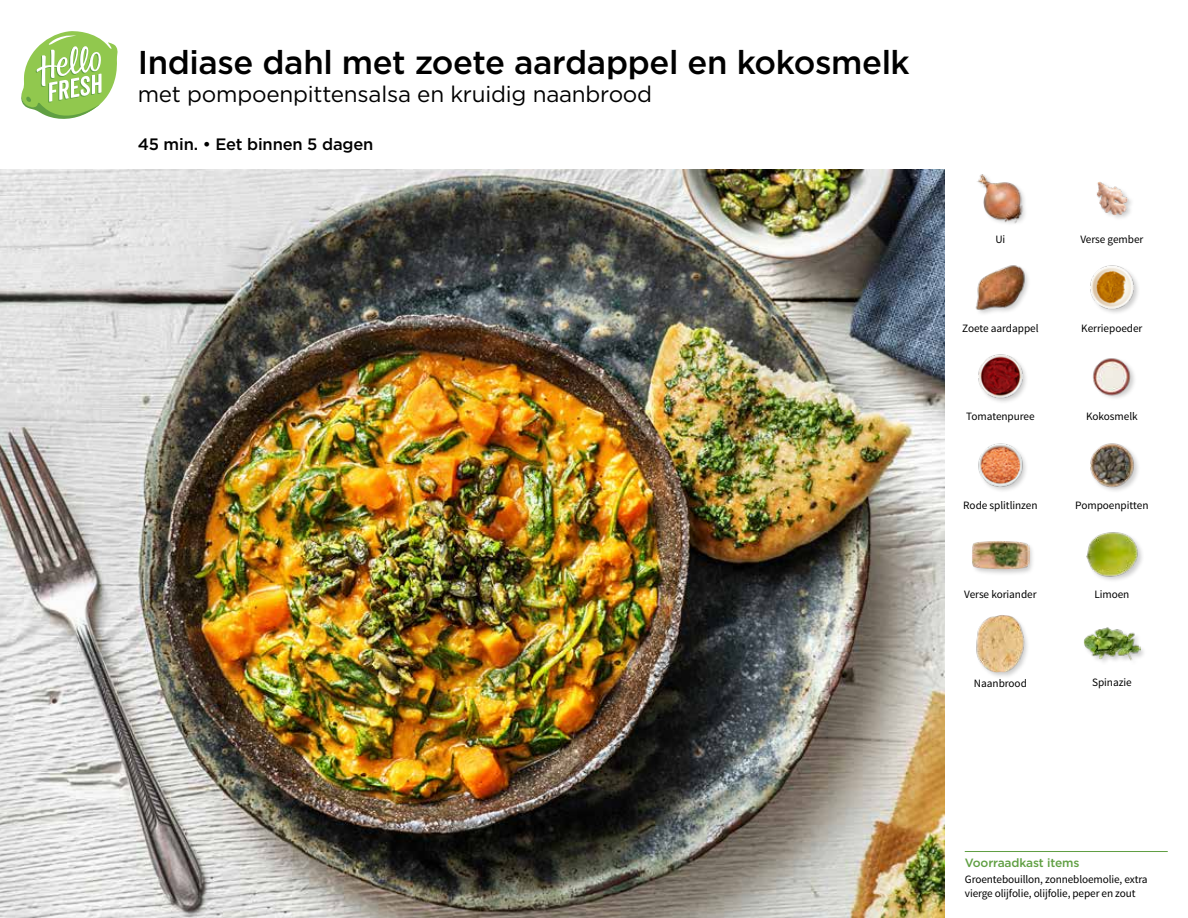
<style>
.page{position:relative;width:1188px;height:918px;background:#fff}
.page>*{position:absolute;margin:0;border:0;box-sizing:border-box;transform-origin:0 0}
.t1{font:500 33px "Gotham";letter-spacing:-.01em;color:#000}
.t2{font:22.5px "Gotham";letter-spacing:-.01em;color:#000}
.t3{font:500 16.5px "Gotham";letter-spacing:-.01em;color:#000}
.t4{font:500 12px "Gotham";letter-spacing:-.01em;color:#609f43}
.t5{font:11.25px/14.4px "Source Sans Pro";letter-spacing:-.005em;color:#000}
</style>
<div class="page">
<hr style="left:965px;top:851px;width:203px;height:1px;background:#609f43">
<svg style="left:21px;top:31px;width:97px;height:88px"></svg>
<img style="left:0;top:170px;width:945px;height:748px">
<svg style="left:913px;top:169px;width:32px;height:46px"></svg>
<img style="left:1096px;top:181px;width:36px;height:37px">
<img style="left:977px;top:174px;width:48px;height:50px">
<img style="left:1090px;top:265px;width:48px;height:48px">
<img style="left:975px;top:265px;width:53px;height:49px">
<img style="left:1092px;top:358px;width:43px;height:40px">
<img style="left:978px;top:354px;width:48px;height:48px">
<img style="left:1090px;top:443px;width:48px;height:48px">
<div style="left:1086px;top:531px;width:59px;height:52px;background:#000;opacity:.2"></div>
<img style="left:1086px;top:531px;width:55px;height:52px">
<div style="left:1083px;top:626px;width:64px;height:41px;background:#000;opacity:.2"></div>
<img style="left:1083px;top:626px;width:58px;height:41px">
<img style="left:978px;top:443px;width:48px;height:48px">
<div style="left:972px;top:539px;width:64px;height:38px;background:#000;opacity:.2"></div>
<img style="left:972px;top:539px;width:57px;height:38px">
<div style="left:976px;top:614px;width:54px;height:65px;background:#000;opacity:.2"></div>
<img style="left:976px;top:615px;width:53px;height:57px">
<h1 class="t1" style="left:138px;top:41px;width:774px">Indiase dahl met zoete aardappel en kokosmelk</h1>
<h2 class="t2" style="left:138px;top:80px;width:516px">met pompoenpittensalsa en kruidig naanbrood</h2>
<h3 class="t3" style="left:138px;top:133px;width:237px">45 min. • Eet binnen 5 dagen</h3>
<p class="t5" style="left:995px;top:232px;width:11px">Ui</p>
<p class="t5" style="left:1080px;top:232px;width:65px">Verse gember</p>
<p class="t5" style="left:962px;top:321px;width:78px">Zoete aardappel</p>
<p class="t5" style="left:1081px;top:321px;width:63px">Kerriepoeder</p>
<p class="t5" style="left:966px;top:410px;width:70px">Tomatenpuree</p>
<p class="t5" style="left:1086px;top:410px;width:53px">Kokosmelk</p>
<p class="t5" style="left:963px;top:498px;width:76px">Rode splitlinzen</p>
<p class="t5" style="left:1075px;top:498px;width:75px">Pompoenpitten</p>
<p class="t5" style="left:964px;top:587px;width:74px">Verse koriander</p>
<p class="t5" style="left:1094px;top:587px;width:37px">Limoen</p>
<p class="t5" style="left:974px;top:676px;width:54px">Naanbrood</p>
<p class="t5" style="left:1092px;top:675px;width:41px">Spinazie</p>
<p class="t4" style="left:965px;top:854px;width:116px">Voorraadkast items</p>
<p class="t5" style="left:965px;top:872px;width:184px">Groentebouillon, zonnebloemolie, extra vierge olijfolie, olijfolie, peper en zout</p>
</div>
